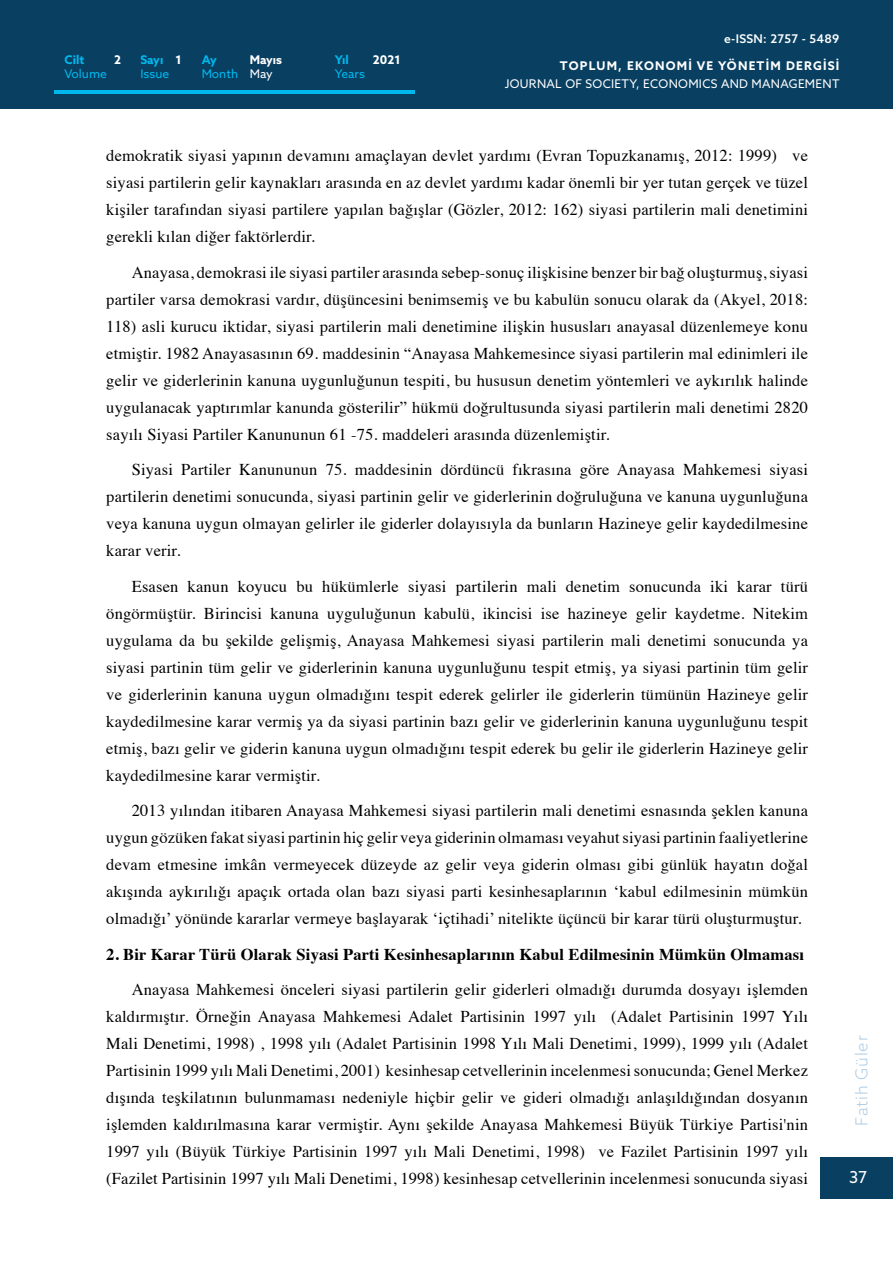
<style>
.page{position:relative;width:893px;height:1263px;background:#fff}
.page>*{position:absolute;margin:0;border:0;box-sizing:border-box;transform-origin:0 0}
.t1{font:16.5px/27px "Times";letter-spacing:.01em;color:#000;text-align:justify}
.t2{font:700 16.5px "Times";letter-spacing:.01em;color:#000}
.t3{font:300 16.5px "Azo Sans";letter-spacing:.05em;color:#afcde4}
.t4{font:16.5px "Azo Sans";color:#fff}
.t5{font:12px "Azo Sans";letter-spacing:.025em;color:#fff}
.t6{font:700 12px "Azo Sans";letter-spacing:.1em;color:#fff}
.t7{font:12px "Azo Sans";color:#00b8ee}
.t8{font:500 12px "Azo Sans";letter-spacing:.025em;color:#fff}
.t9{font:700 12px "Azo Sans";color:#00b8ee}
</style>
<div class="page">
<hr style="left:0;top:0;width:1px;height:108px;background:#094062">
<div style="left:1px;top:0;width:892px;height:108px;background:#094062"></div>
<hr style="left:54px;top:90px;width:361px;height:4px;background:#00b8ee">
<div style="left:821px;top:1157px;width:72px;height:42px;background:#094062"></div>
<p class="t9" style="left:65px;top:51px;width:21px">Cilt</p>
<p class="t7" style="left:65px;top:66px;width:44px">Volume</p>
<p class="t6" style="left:114px;top:51px;width:8px">2</p>
<p class="t6" style="left:176px;top:51px;width:8px">1</p>
<p class="t6" style="left:250px;top:51px;width:34px">Mayıs</p>
<p class="t5" style="left:250px;top:66px;width:24px">May</p>
<p class="t9" style="left:140px;top:51px;width:25px">Sayı</p>
<p class="t7" style="left:140px;top:66px;width:30px">Issue</p>
<p class="t9" style="left:202px;top:51px;width:17px">Ay</p>
<p class="t7" style="left:202px;top:66px;width:38px">Month</p>
<p class="t9" style="left:335px;top:51px;width:15px">Yıl</p>
<p class="t7" style="left:335px;top:66px;width:32px">Years</p>
<p class="t6" style="left:373px;top:51px;width:29px">2021</p>
<p class="t8" style="left:724px;top:31px;width:117px">e-ISSN: 2757 - 5489</p>
<p class="t6" style="left:560px;top:58px;width:281px">TOPLUM, EKONOMİ VE YÖNETİM DERGİSİ</p>
<p class="t5" style="left:505px;top:76px;width:336px">JOURNAL OF SOCIETY, ECONOMICS AND MANAGEMENT</p>
<p class="t1" style="left:106px;top:141px;width:703px">demokratik siyasi yapının devamını amaçlayan devlet yardımı (Evran Topuzkanamış, 2012: 1999) ve siyasi partilerin gelir kaynakları arasında en az devlet yardımı kadar önemli bir yer tutan gerçek ve tüzel kişiler tarafından siyasi partilere yapılan bağışlar (Gözler, 2012: 162) siyasi partilerin mali denetimini gerekli kılan diğer faktörlerdir.</p>
<p class="t1" style="left:106px;top:257px;width:703px;text-indent:26px">Anayasa, demokrasi ile siyasi partiler arasında sebep-sonuç ilişkisine benzer bir bağ oluşturmuş, siyasi partiler varsa demokrasi vardır, düşüncesini benimsemiş ve bu kabulün sonucu olarak da (Akyel, 2018:<br>118) asli kurucu iktidar, siyasi partilerin mali denetimine ilişkin hususları anayasal düzenlemeye konu etmiştir. 1982 Anayasasının 69. maddesinin “Anayasa Mahkemesince siyasi partilerin mal edinimleri ile gelir ve giderlerinin kanuna uygunluğunun tespiti, bu hususun denetim yöntemleri ve aykırılık halinde uygulanacak yaptırımlar kanunda gösterilir” hükmü doğrultusunda siyasi partilerin mali denetimi 2820 sayılı Siyasi Partiler Kanununun 61 -75. maddeleri arasında düzenlemiştir.</p>
<p class="t1" style="left:106px;top:455px;width:703px;text-indent:26px">Siyasi Partiler Kanununun 75. maddesinin dördüncü fıkrasına göre Anayasa Mahkemesi siyasi partilerin denetimi sonucunda, siyasi partinin gelir ve giderlerinin doğruluğuna ve kanuna uygunluğuna veya kanuna uygun olmayan gelirler ile giderler dolayısıyla da bunların Hazineye gelir kaydedilmesine karar verir.</p>
<p class="t1" style="left:106px;top:571px;width:703px;text-indent:26px">Esasen kanun koyucu bu hükümlerle siyasi partilerin mali denetim sonucunda iki karar türü öngörmüştür. Birincisi kanuna uyguluğunun kabulü, ikincisi ise hazineye gelir kaydetme. Nitekim uygulama da bu şekilde gelişmiş, Anayasa Mahkemesi siyasi partilerin mali denetimi sonucunda ya siyasi partinin tüm gelir ve giderlerinin kanuna uygunluğunu tespit etmiş, ya siyasi partinin tüm gelir ve giderlerinin kanuna uygun olmadığını tespit ederek gelirler ile giderlerin tümünün Hazineye gelir kaydedilmesine karar vermiş ya da siyasi partinin bazı gelir ve giderlerinin kanuna uygunluğunu tespit etmiş, bazı gelir ve giderin kanuna uygun olmadığını tespit ederek bu gelir ile giderlerin Hazineye gelir kaydedilmesine karar vermiştir.</p>
<p class="t1" style="left:106px;top:796px;width:703px;text-indent:26px">2013 yılından itibaren Anayasa Mahkemesi siyasi partilerin mali denetimi esnasında şeklen kanuna uygun gözüken fakat siyasi partinin hiç gelir veya giderinin olmaması veyahut siyasi partinin faaliyetlerine devam etmesine imkân vermeyecek düzeyde az gelir veya giderin olması gibi günlük hayatın doğal akışında aykırılığı apaçık ortada olan bazı siyasi parti kesinhesaplarının ‘kabul edilmesinin mümkün olmadığı’ yönünde kararlar vermeye başlayarak ‘içtihadi’ nitelikte üçüncü bir karar türü oluşturmuştur.</p>
<p class="t2" style="left:106px;top:938px;width:699px">2. Bir Karar Türü Olarak Siyasi Parti Kesinhesaplarının Kabul Edilmesinin Mümkün Olmaması</p>
<p class="t1" style="left:106px;top:975px;width:703px;text-indent:26px">Anayasa Mahkemesi önceleri siyasi partilerin gelir giderleri olmadığı durumda dosyayı işlemden kaldırmıştır. Örneğin Anayasa Mahkemesi Adalet Partisinin 1997 yılı (Adalet Partisinin 1997 Yılı Mali Denetimi, 1998) , 1998 yılı (Adalet Partisinin 1998 Yılı Mali Denetimi, 1999), 1999 yılı (Adalet Partisinin 1999 yılı Mali Denetimi, 2001) kesinhesap cetvellerinin incelenmesi sonucunda; Genel Merkez dışında teşkilatının bulunmaması nedeniyle hiçbir gelir ve gideri olmadığı anlaşıldığından dosyanın işlemden kaldırılmasına karar vermiştir. Aynı şekilde Anayasa Mahkemesi Büyük Türkiye Partisi'nin 1997 yılı (Büyük Türkiye Partisinin 1997 yılı Mali Denetimi, 1998) ve Fazilet Partisinin 1997 yılı (Fazilet Partisinin 1997 yılı Mali Denetimi, 1998) kesinhesap cetvellerinin incelenmesi sonucunda siyasi</p>
<p class="t3" style="left:851px;top:1125px;width:92px;rotate:-90deg">Fatih Güler</p>
<p class="t4" style="left:849px;top:1167px;width:20px">37</p>
</div>
